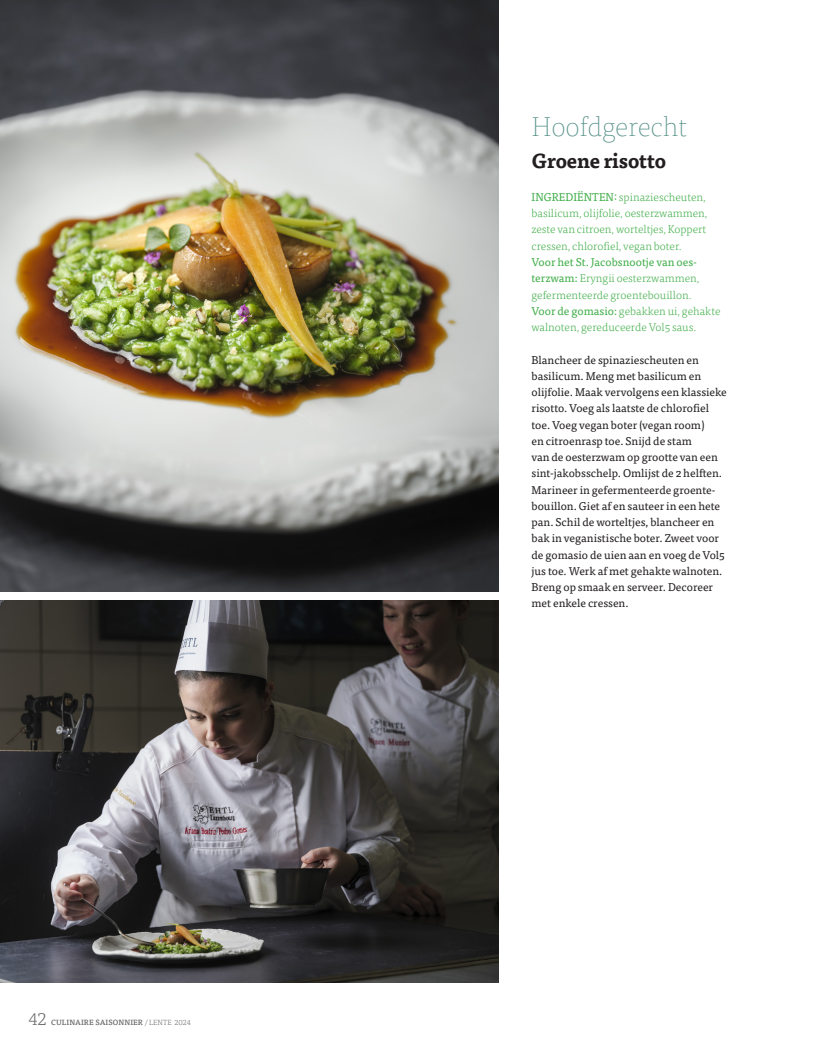
<style>
.page{position:relative;width:815px;height:1053px;background:#fff}
.page>*{position:absolute;margin:0;border:0;box-sizing:border-box;transform-origin:0 0}
.t1{font:100 27.5px "Tisa Pro";letter-spacing:-.01em;color:#569189}
.t2{font:700 20px "Tisa Pro";color:#231f20}
.t3{font:300 17.5px "Tisa Pro";color:#69696c}
.t4{font:11.25px/16.2px "Tisa Pro";color:#231f20}
.t5{font:300 11.25px/16.2px "Tisa Pro";color:#40ae49}
.t6{font:500 7.5px "Tisa Pro";letter-spacing:.01em;color:#69696c}
.s1{font-weight:300}
.s2{font-weight:400}
</style>
<div class="page">
<img style="left:0;top:0;width:498px;height:591px">
<img style="left:0;top:600px;width:498px;height:381px">
<h3 class="t3" style="left:28px;top:1006px;width:20px">42</h3>
<p class="t6" style="left:51px;top:1015px;width:141px">CULINAIRE SAISONNIER <span class="s1">/ LENTE 2024</span></p>
<h1 class="t1" style="left:531px;top:108px;width:157px">Hoofdgerecht</h1>
<h2 class="t2" style="left:531px;top:145px;width:136px">Groene risotto</h2>
<p class="t5" style="left:531px;top:188px;width:178px"><span class="s2">INGREDIËNTEN:</span> spinaziescheuten, basilicum, olijfolie, oesterzwammen, zeste van citroen, worteltjes, Koppert cressen, chlorofiel, vegan boter.</p>
<p class="t5" style="left:531px;top:253px;width:190px"><span class="s2">Voor het St. Jacobsnootje van oes&shy;terzwam:</span> Eryngii oesterzwammen, gefermenteerde groentebouillon.<br><span class="s2">Voor de gomasio:</span> gebakken ui, gehakte walnoten, gereduceerde Vol5 saus.</p>
<p class="t4" style="left:531px;top:351px;width:197px">Blancheer de spinaziescheuten en basilicum. Meng met basilicum en olijfolie. Maak vervolgens een klassieke risotto. Voeg als laatste de chlorofiel toe. Voeg vegan boter (vegan room)<br>en citroenrasp toe. Snijd de stam<br>van de oesterzwam op grootte van een sint-jakobsschelp. Omlijst de 2 helften.<br>Marineer in gefermenteerde groente&shy;bouillon. Giet af en sauteer in een hete pan. Schil de worteltjes, blancheer en bak in veganistische boter. Zweet voor de gomasio de uien aan en voeg de Vol5 jus toe. Werk af met gehakte walnoten.<br>Breng op smaak en serveer. Decoreer met enkele cressen.</p>
</div>
